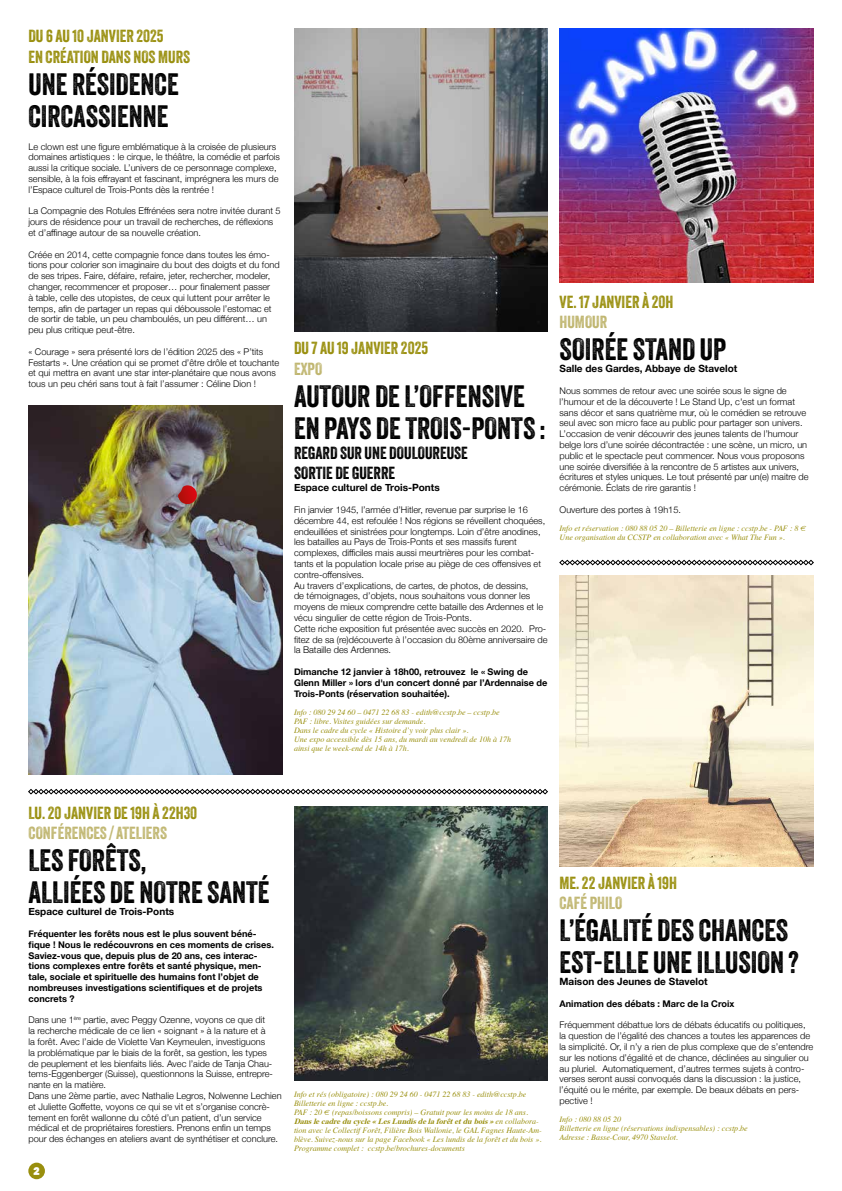
<style>
.page{position:relative;width:842px;height:1191px;background:#fff}
.page>*{position:absolute;margin:0;border:0;box-sizing:border-box;transform-origin:0 0}
.t1{font:30px/32px "Veneer";color:#000}
.t2{font:17px/20.4px "Veneer";color:#998f0e}
.t3{font:17px "Veneer";color:#c0b670}
.t4{font:17px/20.4px "Veneer";color:#000}
.t5{font:900 10.8px "Poppins";color:#fff}
.t6{font:700 10px "Helvetica Neue";color:#000}
.t7{font:300 9.2px/10.8px "Helvetica Neue";color:#000}
.t8{font:700 9.2px/10.8px "Helvetica Neue";color:#000}
.t9{font:italic 8px/9px "Times";color:#998f0e}
.s1{font-weight:700}
</style>
<div class="page">
<img style="left:559px;top:575px;width:254px;height:291px">
<img style="left:294px;top:806px;width:254px;height:274px">
<img style="left:559px;top:28px;width:254px;height:254px">
<img style="left:294px;top:28px;width:254px;height:304px">
<img style="left:28px;top:405px;width:254px;height:369px">
<div style="left:28px;top:1162px;width:17px;height:17px;background:#998f0e;border-radius:50%"></div>
<svg style="left:178px;top:485px;width:20px;height:20px"></svg>
<svg style="left:28px;top:789px;width:520px;height:5px"></svg>
<svg style="left:559px;top:560px;width:255px;height:5px"></svg>
<h2 class="t2" style="left:28px;top:26px;width:163px">DU 6 AU 10 JANVIER 2025<br>EN CRÉATION DANS NOS MURS</h2>
<h1 class="t1" style="left:28px;top:68px;width:152px">UNE RÉSIDENCE<br>CIRCASSIENNE</h1>
<p class="t7" style="left:28px;top:140px;width:253px">Le clown est une figure emblématique à la croisée de plusieurs domaines artistiques : le cirque, le théâtre, la comédie et parfois aussi la critique sociale. L’univers de ce personnage complexe, sensible, à la fois effrayant et fascinant, imprégnera les murs de l’Espace culturel de Trois-Ponts dès la rentrée !</p>
<p class="t7" style="left:28px;top:205px;width:254px">La Compagnie des Rotules Effrénées sera notre invitée durant 5 jours de résidence pour un travail de recherches, de réflexions et d’affinage autour de sa nouvelle création.</p>
<p class="t7" style="left:28px;top:248px;width:253px">Créée en 2014, cette compagnie fonce dans toutes les émo&shy;tions pour colorier son imaginaire du bout des doigts et du fond de ses tripes. Faire, défaire, refaire, jeter, rechercher, modeler, changer, recommencer et proposer… pour finalement passer<br>à table, celle des utopistes, de ceux qui luttent pour arrêter le temps, afin de partager un repas qui déboussole l’estomac et de sortir de table, un peu chamboulés, un peu différent… un peu plus critique peut-être.</p>
<p class="t7" style="left:28px;top:345px;width:252px">« Courage » sera présenté lors de l’édition 2025 des « P’tits Festarts ». Une création qui se promet d’être drôle et touchante et qui mettra en avant une star inter-planétaire que nous avons tous un peu chéri sans tout à fait l’assumer : Céline Dion !</p>
<h2 class="t2" style="left:294px;top:338px;width:136px">DU 7 AU 19 JANVIER 2025</h2>
<h2 class="t3" style="left:294px;top:358px;width:30px">EXPO</h2>
<h1 class="t1" style="left:294px;top:379px;width:253px">AUTOUR DE L’OFFENSIVE<br>EN PAYS DE TROIS-PONTS :</h1>
<h2 class="t4" style="left:294px;top:442px;width:175px">REGARD SUR UNE DOULOUREUSE<br>SORTIE DE GUERRE</h2>
<p class="t6" style="left:294px;top:480px;width:147px">Espace culturel de Trois-Ponts</p>
<p class="t7" style="left:294px;top:503px;width:255px">Fin janvier 1945, l’armée d’Hitler, revenue par surprise le 16 décembre 44, est refoulée ! Nos régions se réveillent choquées, endeuillées et sinistrées pour longtemps. Loin d’être anodines, les batailles au Pays de Trois-Ponts et ses massifs furent complexes, difficiles mais aussi meurtrières pour les combat&shy;tants et la population locale prise au piège de ces offensives et contre-offensives.<br>Au travers d’explications, de cartes, de photos, de dessins,<br>de témoignages, d’objets, nous souhaitons vous donner les moyens de mieux comprendre cette bataille des Ardennes et le vécu singulier de cette région de Trois-Ponts.<br>Cette riche exposition fut présentée avec succès en 2020. Pro&shy;fitez de sa (re)découverte à l’occasion du 80ème anniversaire de la Bataille des Ardennes.</p>
<p class="t8" style="left:294px;top:666px;width:255px">Dimanche 12 janvier à 18h00, retrouvez le « Swing de<br>Glenn Miller » lors d'un concert donné par l’Ardennaise de<br>Trois-Ponts (réservation souhaitée).</p>
<p class="t9" style="left:294px;top:707px;width:219px">Info : 080 29 24 60 – 0471 22 68 83 - edith@ccstp.be – ccstp.be PAF : libre. Visites guidées sur demande.<br>Dans le cadre du cycle « Histoire d’y voir plus clair ».<br>Une expo accessible dès 15 ans, du mardi au vendredi de 10h à 17h ainsi que le week-end de 14h à 17h.</p>
<h2 class="t2" style="left:559px;top:291px;width:115px">VE. 17 JANVIER À 20H</h2>
<h2 class="t3" style="left:559px;top:312px;width:49px">HUMOUR</h2>
<h1 class="t1" style="left:559px;top:333px;width:168px">SOIRÉE STAND UP</h1>
<p class="t6" style="left:559px;top:361px;width:179px">Salle des Gardes, Abbaye de Stavelot</p>
<p class="t7" style="left:559px;top:385px;width:250px">Nous sommes de retour avec une soirée sous le signe de l’humour et de la découverte ! Le Stand Up, c'est un format sans décor et sans quatrième mur, où le comédien se retrouve seul avec son micro face au public pour partager son univers.<br>L’occasion de venir découvrir des jeunes talents de l’humour belge lors d’une soirée décontractée : une scène, un micro, un public et le spectacle peut commencer. Nous vous proposons une soirée diversifiée à la rencontre de 5 artistes aux univers, écritures et styles uniques. Le tout présenté par un(e) maitre de cérémonie. Éclats de rire garantis !</p>
<p class="t7" style="left:559px;top:503px;width:123px">Ouverture des portes à 19h15.</p>
<p class="t9" style="left:559px;top:523px;width:248px">Info et réservation : 080 88 05 20 – Billetterie en ligne : ccstp.be - PAF : 8 €<br>Une organisation du CCSTP en collaboration avec « What The Fun ».</p>
<h2 class="t2" style="left:28px;top:802px;width:170px">LU. 20 JANVIER DE 19H À 22H30</h2>
<h2 class="t3" style="left:28px;top:823px;width:140px">CONFÉRENCES / ATELIERS</h2>
<h1 class="t1" style="left:28px;top:844px;width:243px">LES FORÊTS,<br>ALLIÉES DE NOTRE SANTÉ</h1>
<p class="t6" style="left:28px;top:904px;width:147px">Espace culturel de Trois-Ponts</p>
<p class="t8" style="left:28px;top:928px;width:247px">Fréquenter les forêts nous est le plus souvent béné&shy;fique ! Nous le redécouvrons en ces moments de crises.<br>Saviez-vous que, depuis plus de 20 ans, ces interac&shy;tions complexes entre forêts et santé physique, men&shy;tale, sociale et spirituelle des humains font l’objet de nombreuses investigations scientifiques et de projets concrets ?</p>
<p class="t7" style="left:28px;top:1014px;width:255px">Dans une 1<sup>ère</sup> partie, avec Peggy Ozenne, voyons ce que dit<br>la recherche médicale de ce lien « soignant » à la nature et à<br>la forêt. Avec l’aide de Violette Van Keymeulen, investiguons<br>la problématique par le biais de la forêt, sa gestion, les types<br>de peuplement et les bienfaits liés. Avec l’aide de Tanja Chau&shy;tems-Eggenberger (Suisse), questionnons la Suisse, entrepre&shy;nante en la matière.<br>Dans une 2ème partie, avec Nathalie Legros, Nolwenne Lechien et Juliette Goffette, voyons ce qui se vit et s’organise concrè&shy;tement en forêt wallonne du côté d’un patient, d’un service médical et de propriétaires forestiers. Prenons enfin un temps pour des échanges en ateliers avant de synthétiser et conclure.</p>
<p class="t5" style="left:34px;top:1164px;width:8px">2</p>
<p class="t9" style="left:294px;top:1089px;width:249px">Info et rés (obligatoire) : 080 29 24 60 - 0471 22 68 83 - edith@ccstp.be Billetterie en ligne : ccstp.be.<br>PAF : 20 € (repas/boissons compris) – Gratuit pour les moins de 18 ans.<br><span class="s1">Danslecadreducycle«LesLundisdelaforêtetdubois»</span>e n c o l l a b o r a - tion avec le Collectif Forêt, Filière Bois Wallonie, le GAL Fagnes Haute-Am&shy;blève. Suivez-nous sur la page Facebook « Les lundis de la forêt et du bois ».<br>Programme complet : ccstp.be/brochures-documents</p>
<h2 class="t2" style="left:559px;top:872px;width:119px">ME. 22 JANVIER À 19H</h2>
<h2 class="t3" style="left:559px;top:892px;width:64px">CAFÉ PHILO</h2>
<h1 class="t1" style="left:559px;top:914px;width:241px">L’ÉGALITÉ DES CHANCES<br>EST-ELLE UNE ILLUSION ?</h1>
<p class="t6" style="left:559px;top:973px;width:150px">Maison des Jeunes de Stavelot</p>
<p class="t8" style="left:559px;top:998px;width:176px">Animation des débats : Marc de la Croix</p>
<p class="t7" style="left:559px;top:1019px;width:255px">Fréquemment débattue lors de débats éducatifs ou politiques, la question de l’égalité des chances a toutes les apparences de la simplicité. Or, il n’y a rien de plus complexe que de s’entendre sur les notions d’égalité et de chance, déclinées au singulier ou au pluriel. Automatiquement, d’autres termes sujets à contro&shy;verses seront aussi convoqués dans la discussion : la justice, l’équité ou le mérite, par exemple. De beaux débats en pers&shy;pective !</p>
<p class="t9" style="left:559px;top:1114px;width:190px">Info : 080 88 05 20<br>Billetterie en ligne (réservations indispensables) : ccstp.be<br>Adresse : Basse-Cour, 4970 Stavelot.</p>
</div>
